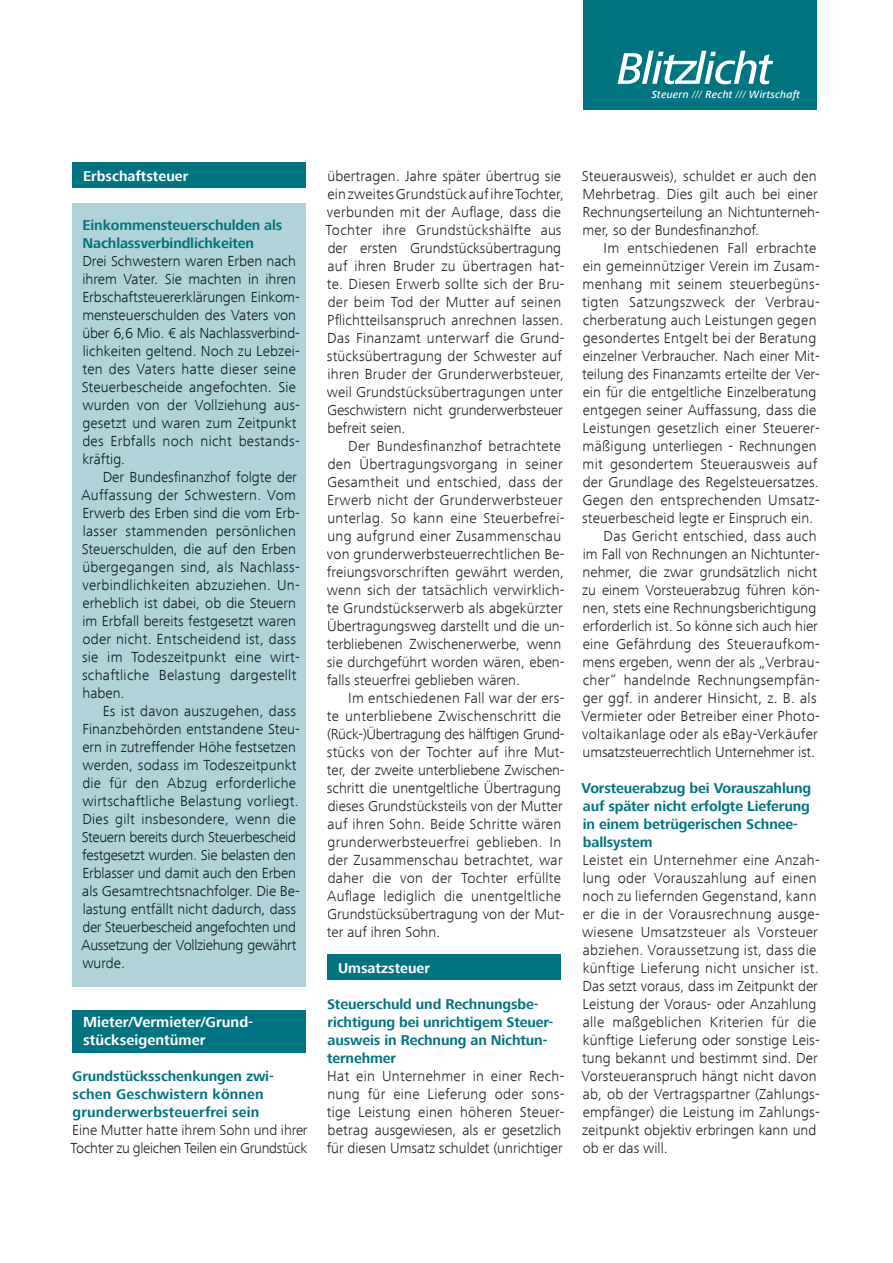
<style>
.page{position:relative;width:893px;height:1263px;background:#fff}
.page>*{position:absolute;margin:0;border:0;box-sizing:border-box;transform-origin:0 0}
.t1{font:300 15px/18px "Frutiger Next Com";letter-spacing:.01em;color:#231f20}
.t2{font:300 15px/18px "Frutiger Next Com";color:#0c191d}
.t3{font:300 15px/18px "Frutiger Next Com";letter-spacing:.02em;color:#0c191d}
.t4{font:300 15px/18px "Frutiger Next Com";letter-spacing:-.02em;color:#231f20}
.t5{font:700 15px/18px "Frutiger Next Com";color:#fff}
.t6{font:300 15px "Frutiger Next Com";letter-spacing:-.01em;color:#231f20}
.t7{font:700 14.7px/18px "Frutiger Next Com";letter-spacing:-.01em;color:#007480}
.t8{font:700 14.7px/18px "Frutiger Next Com";letter-spacing:.01em;color:#007480}
.t9{font:700 14.7px "Frutiger Next Com";color:#fff}
.t10{font:italic 500 10.8px "Frutiger Next Com";letter-spacing:.02em;color:#fff}
.s1{font-weight:400}
</style>
<div class="page">
<div style="left:72px;top:163px;width:234px;height:25px;background:#007480"></div>
<div style="left:72px;top:1010px;width:234px;height:42px;background:#007480"></div>
<div style="left:72px;top:203px;width:234px;height:784px;background:#b0d3d9"></div>
<div style="left:327px;top:955px;width:234px;height:25px;background:#007480"></div>
<div style="left:583px;top:0;width:233px;height:110px;background:#007480"></div>
<svg style="left:617px;top:51px;width:156px;height:33px"></svg>
<p class="t10" style="left:652px;top:88px;width:150px">Steuern <span class="s1">///</span> Recht <span class="s1">///</span> Wirtschaft</p>
<p class="t9" style="left:83px;top:167px;width:107px">Erbschaftsteuer</p>
<p class="t7" style="left:83px;top:216px;width:201px">Einkommensteuerschulden als<br>Nachlassverbindlichkeiten</p>
<p class="t2" style="left:82px;top:252px;width:220px">Drei Schwestern waren Erben nach ihrem Vater. Sie machten in ihren<br>Erbschaftsteuererklärungen Einkom&shy;mensteuerschulden des Vaters von über 6,6 Mio. € als Nachlassverbind&shy;lichkeiten geltend. Noch zu Lebzei&shy;ten des Vaters hatte dieser seine<br>Steuerbescheide angefochten. Sie wurden von der Vollziehung aus&shy;gesetzt und waren zum Zeitpunkt des Erbfalls noch nicht bestands&shy;kräftig.</p>
<p class="t3" style="left:81px;top:468px;width:220px;text-indent:21px">Der Bundesfinanzhof folgte der<br>Auffassung der Schwestern. Vom<br>Erwerb des Erben sind die vom Erb&shy;lasser stammenden persönlichen<br>Steuerschulden, die auf den Erben übergegangen sind, als Nachlass&shy;verbindlichkeiten abzuziehen. Un&shy;erheblich ist dabei, ob die Steuern im Erbfall bereits festgesetzt waren oder nicht. Entscheidend ist, dass sie im Todeszeitpunkt eine wirt&shy;schaftliche Belastung dargestellt haben.</p>
<p class="t2" style="left:81px;top:702px;width:220px;text-indent:21px">Es ist davon auszugehen, dass Finanzbehörden entstandene Steu&shy;ern in zutreffender Höhe festsetzen werden, sodass im Todeszeitpunkt die für den Abzug erforderliche wirtschaftliche Belastung vorliegt.<br>Dies gilt insbesondere, wenn die Steuern bereits durch Steuerbescheid festgesetzt wurden. Sie belasten den Erblasser und damit auch den Erben als Gesamtrechtsnachfolger. Die Be&shy;lastung entfällt nicht dadurch, dass der Steuerbescheid angefochten und Aussetzung der Vollziehung gewährt wurde.</p>
<p class="t5" style="left:83px;top:1013px;width:172px">Mieter/Vermieter/Grund&shy;stückseigentümer</p>
<p class="t8" style="left:72px;top:1067px;width:203px">Grundstücksschenkungen zwi&shy;schen Geschwistern können grunderwerbsteuerfrei sein</p>
<p class="t4" style="left:71px;top:1121px;width:239px">Eine Mutter hatte ihrem Sohn und ihrer<br>Tochter zu gleichen Teilen ein Grundstück</p>
<p class="t1" style="left:326px;top:167px;width:240px">übertragen. Jahre später übertrug sie ein zweites Grundstück auf ihre Tochter, verbunden mit der Auflage, dass die Tochter ihre Grundstückshälfte aus der ersten Grundstücksübertragung auf ihren Bruder zu übertragen hat&shy;te. Diesen Erwerb sollte sich der Bru&shy;der beim Tod der Mutter auf seinen Pflichtteilsanspruch anrechnen lassen.<br>Das Finanzamt unterwarf die Grund&shy;stücksübertragung der Schwester auf ihren Bruder der Grunderwerbsteuer, weil Grundstücksübertragungen unter Geschwistern nicht grunderwerbsteuer befreit seien.</p>
<p class="t1" style="left:327px;top:437px;width:239px;text-indent:22px">Der Bundesfinanzhof betrachtete den Übertragungsvorgang in seiner Gesamtheit und entschied, dass der Erwerb nicht der Grunderwerbsteuer unterlag. So kann eine Steuerbefrei&shy;ung aufgrund einer Zusammenschau von grunderwerbsteuerrechtlichen Be&shy;freiungsvorschriften gewährt werden, wenn sich der tatsächlich verwirklich&shy;te Grundstückserwerb als abgekürzter Übertragungsweg darstellt und die un&shy;terbliebenen Zwischenerwerbe, wenn sie durchgeführt worden wären, eben&shy;falls steuerfrei geblieben wären.</p>
<p class="t1" style="left:327px;top:689px;width:239px;text-indent:21px">Im entschiedenen Fall war der ers&shy;te unterbliebene Zwischenschritt die (Rück-)Übertragung des hälftigen Grund&shy;stücks von der Tochter auf ihre Mut&shy;ter, der zweite unterbliebene Zwischen&shy;schritt die unentgeltliche Übertragung dieses Grundstücksteils von der Mutter auf ihren Sohn. Beide Schritte wären grunderwerbsteuerfrei geblieben. In der Zusammenschau betrachtet, war daher die von der Tochter erfüllte Auflage lediglich die unentgeltliche Grundstücksübertragung von der Mut&shy;ter auf ihren Sohn.</p>
<p class="t9" style="left:338px;top:959px;width:94px">Umsatzsteuer</p>
<p class="t7" style="left:327px;top:995px;width:228px">Steuerschuld und Rechnungsbe&shy;richtigung bei unrichtigem Steuer&shy;ausweis in Rechnung an Nichtun&shy;ternehmer</p>
<p class="t1" style="left:327px;top:1067px;width:239px">Hat ein Unternehmer in einer Rech&shy;nung für eine Lieferung oder sons&shy;tige Leistung einen höheren Steuer&shy;betrag ausgewiesen, als er gesetzlich für diesen Umsatz schuldet (unrichtiger</p>
<p class="t1" style="left:582px;top:167px;width:239px">Steuerausweis), schuldet er auch den Mehrbetrag. Dies gilt auch bei einer Rechnungserteilung an Nichtunterneh&shy;mer, so der Bundesfinanzhof.</p>
<p class="t1" style="left:603px;top:239px;width:214px">Im entschiedenen Fall erbrachte</p>
<p class="t1" style="left:583px;top:257px;width:238px">ein gemeinnütziger Verein im Zusam-</p>
<p class="t1" style="left:583px;top:275px;width:239px">menhang mit seinem steuerbegüns-</p>
<p class="t1" style="left:582px;top:293px;width:239px">tigten Satzungszweck der Verbrau-</p>
<p class="t1" style="left:583px;top:311px;width:235px">cherberatung auch Leistungen gegen</p>
<p class="t1" style="left:583px;top:329px;width:235px">gesondertes Entgelt bei der Beratung</p>
<p class="t1" style="left:583px;top:347px;width:238px">einzelner Verbraucher. Nach einer Mit-</p>
<p class="t1" style="left:582px;top:365px;width:239px">teilung des Finanzamts erteilte der Ver-</p>
<p class="t1" style="left:583px;top:383px;width:235px">ein für die entgeltliche Einzelberatung</p>
<p class="t1" style="left:583px;top:401px;width:235px">entgegen seiner Auffassung, dass die</p>
<p class="t1" style="left:582px;top:419px;width:239px">Leistungen gesetzlich einer Steuerer-</p>
<p class="t1" style="left:583px;top:437px;width:235px">mäßigung unterliegen - Rechnungen</p>
<p class="t1" style="left:583px;top:455px;width:236px">mit gesondertem Steuerausweis auf</p>
<p class="t1" style="left:583px;top:473px;width:237px">der Grundlage des Regelsteuersatzes.</p>
<p class="t1" style="left:582px;top:491px;width:239px">Gegen den entsprechenden Umsatz-</p>
<p class="t1" style="left:582px;top:509px;width:233px">steuerbescheid legte er Einspruch ein.</p>
<p class="t1" style="left:603px;top:527px;width:215px">Das Gericht entschied, dass auch</p>
<p class="t1" style="left:583px;top:545px;width:239px">im Fall von Rechnungen an Nichtunter-</p>
<p class="t1" style="left:583px;top:563px;width:236px">nehmer, die zwar grundsätzlich nicht</p>
<p class="t1" style="left:582px;top:581px;width:239px">zu einem Vorsteuerabzug führen kön-</p>
<p class="t1" style="left:583px;top:599px;width:235px">nen, stets eine Rechnungsberichtigung</p>
<p class="t1" style="left:583px;top:617px;width:237px">erforderlich ist. So könne sich auch hier</p>
<p class="t1" style="left:583px;top:635px;width:238px">eine Gefährdung des Steueraufkom-</p>
<p class="t1" style="left:583px;top:653px;width:239px">mens ergeben, wenn der als „Verbrau-</p>
<p class="t1" style="left:583px;top:671px;width:239px">cher“ handelnde Rechnungsempfän-</p>
<p class="t1" style="left:583px;top:689px;width:235px">ger ggf. in anderer Hinsicht, z. B. als</p>
<p class="t1" style="left:581px;top:707px;width:240px">Vermieter oder Betreiber einer Photo-</p>
<p class="t1" style="left:582px;top:725px;width:237px">voltaikanlage oder als eBay-Verkäufer</p>
<p class="t6" style="left:583px;top:743px;width:234px">umsatzsteuerrechtlich Unternehmer ist.</p>
<p class="t7" style="left:582px;top:779px;width:231px">Vorsteuerabzug bei Vorauszahlung auf später nicht erfolgte Lieferung in einem betrügerischen Schnee&shy;ballsystem</p>
<p class="t1" style="left:581px;top:851px;width:240px">Leistet ein Unternehmer eine Anzah&shy;lung oder Vorauszahlung auf einen noch zu liefernden Gegenstand, kann er die in der Vorausrechnung ausge&shy;wiesene Umsatzsteuer als Vorsteuer abziehen. Voraussetzung ist, dass die künftige Lieferung nicht unsicher ist.<br>Das setzt voraus, dass im Zeitpunkt der Leistung der Voraus- oder Anzahlung alle maßgeblichen Kriterien für die künftige Lieferung oder sonstige Leis&shy;tung bekannt und bestimmt sind. Der Vorsteueranspruch hängt nicht davon ab, ob der Vertragspartner (Zahlungs&shy;empfänger) die Leistung im Zahlungs&shy;zeitpunkt objektiv erbringen kann und ob er das will.</p>
</div>
